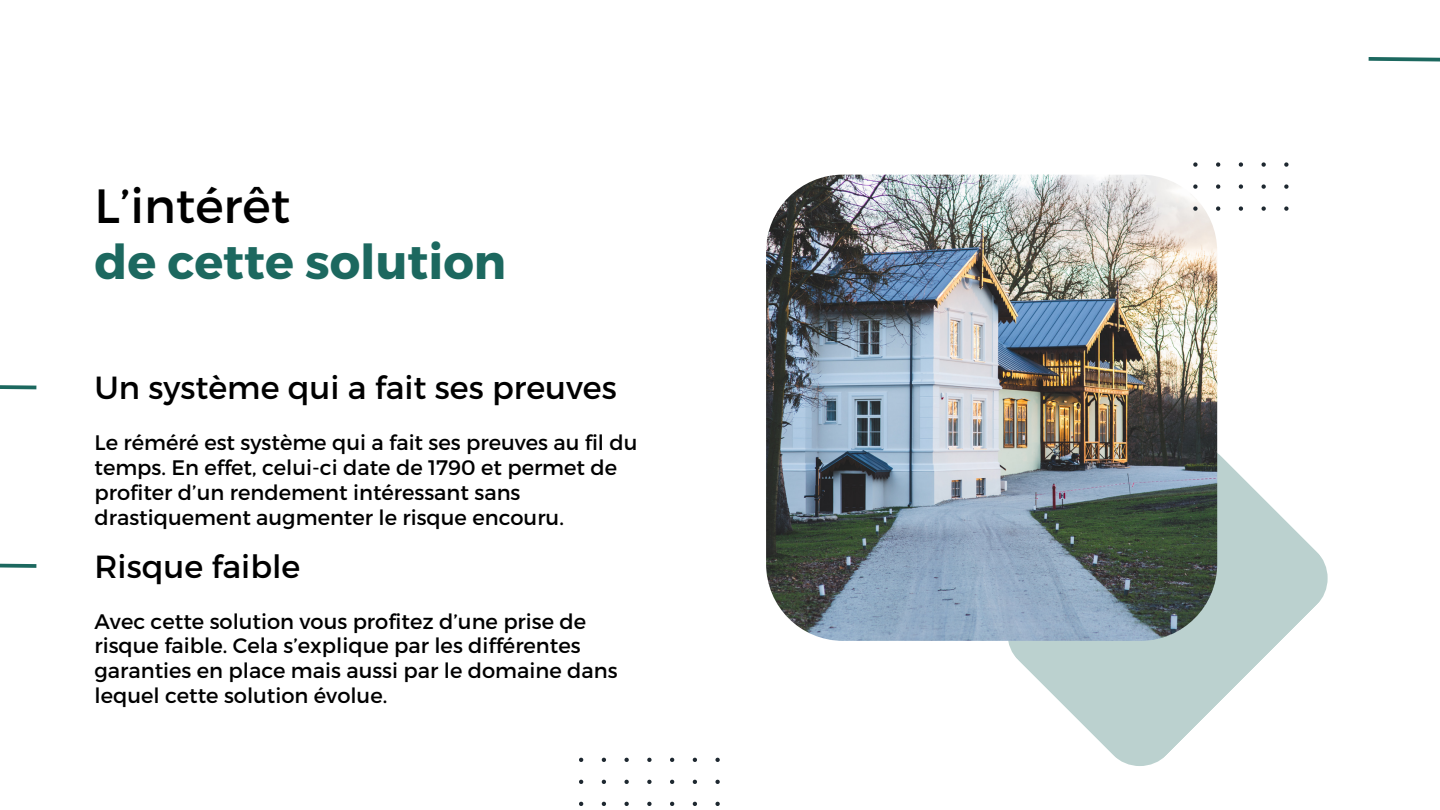
<style>
.page{position:relative;width:1440px;height:810px;background:#fff}
.page>*{position:absolute;margin:0;border:0;box-sizing:border-box;transform-origin:0 0}
.t1{font:700 48px "Montserrat";color:#1c685f}
.t2{font:48px "Montserrat";color:#000}
.t3{font:32px "Montserrat";color:#000}
.t4{font:21px/24.8px "Montserrat";color:#000}
</style>
<div class="page">
<svg style="left:1008px;top:446px;width:320px;height:320px;fill:#bbd1cf"></svg>
<img style="left:766px;top:175px;width:451px;height:466px;border-radius:77px">
<svg style="left:579px;top:757px;width:141px;height:49px"></svg>
<svg style="left:0;top:563px;width:37px;height:5px"></svg>
<svg style="left:1368px;top:57px;width:72px;height:5px"></svg>
<svg style="left:1175px;top:162px;width:114px;height:49px"></svg>
<svg style="left:0;top:385px;width:37px;height:5px"></svg>
<h1 class="t2" style="left:94px;top:175px;width:197px">L’intérêt</h1>
<h3 class="t1" style="left:94px;top:230px;width:413px">de cette solution</h3>
<p class="t3" style="left:94px;top:367px;width:524px">Un système qui a fait ses preuves</p>
<p class="t4" style="left:94px;top:429px;width:545px">Le réméré est système qui a fait ses preuves au fil du temps. En effet, celui-ci date de 1790 et permet de profiter d’un rendement intéressant sans drastiquement augmenter le risque encouru.</p>
<h3 class="t3" style="left:94px;top:545px;width:207px">Risque faible</h3>
<p class="t4" style="left:94px;top:608px;width:525px">Avec cette solution vous profitez d’une prise de risque faible. Cela s’explique par les différentes garanties en place mais aussi par le domaine dans lequel cette solution évolue.</p>
</div>
